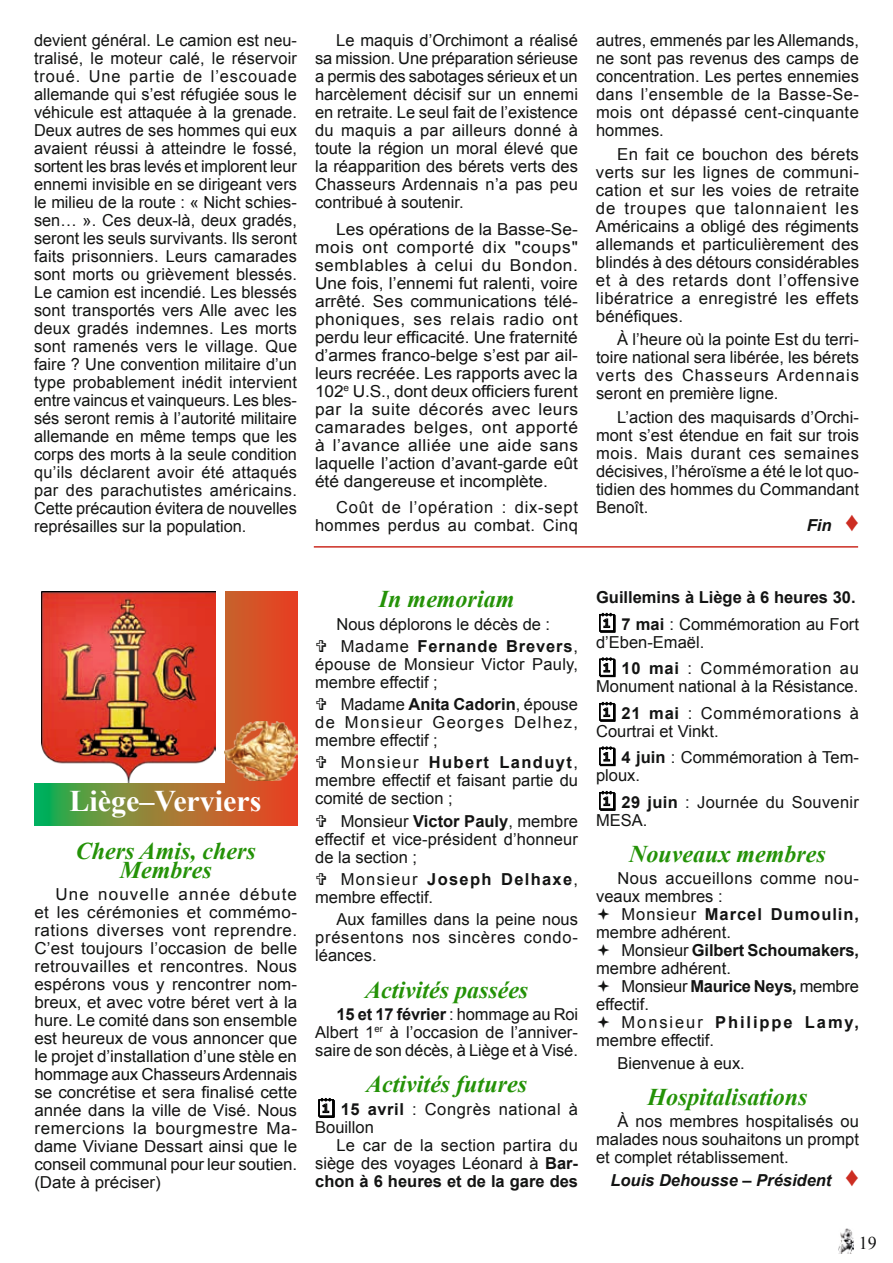
<style>
.page{position:relative;width:893px;height:1263px;background:#fff}
.page>*{position:absolute;margin:0;border:0;box-sizing:border-box;transform-origin:0 0}
.t1{font:700 30px "Times New Roman";color:#fff}
.t2{font:italic 700 24px/19.5px "Times New Roman";color:#249207;text-align:center}
.t3{font:18px "Times New Roman";color:#131413}
.t4{font:16.5px/18px "Arial";color:#131413;text-align:justify}
.t5{font:16.5px/18px "Arial";color:#131413;text-align:justify;scale:1.05 1}
.t6{font:16.5px/18px "Arial";letter-spacing:.025em;color:#131413;text-align:right}
.t7{font:700 16.5px/26.5px "Arial";color:#131413;text-align:right}
.t8{font:16.5px/18px "Arial";letter-spacing:.03em;color:#131413}
.t9{font:16.5px/26.5px "Arial";letter-spacing:.045em;color:#131413}
.t10{font:16.5px/18px "Arial";letter-spacing:.035em;color:#131413}
.t11{font:italic 700 16.5px "Arial";color:#131413}
.t12{font:16.5px "Arial";letter-spacing:.04em;color:#131413}
.s1{font-weight:400;font-style:normal;font-size:27px;color:#cc2d22}
.s2{font-weight:700}
.s3{font-weight:400}
</style>
<div class="page">
<img style="left:838px;top:1229px;width:16px;height:25px">
<hr style="left:314px;top:546px;width:544px;height:2px;background:#cc2d22">
<svg style="left:34px;top:591px;width:264px;height:234px"></svg>
<div style="left:29px;top:587px;width:195px;height:195px;background:#fff"></div>
<img style="left:225px;top:722px;width:72px;height:58px">
<img style="left:42px;top:591px;width:174px;height:192px">
<svg style="left:318px;top:1098px;width:17px;height:20px"></svg>
<svg style="left:599px;top:613px;width:17px;height:20px"></svg>
<svg style="left:599px;top:657px;width:17px;height:20px"></svg>
<svg style="left:599px;top:702px;width:17px;height:20px"></svg>
<svg style="left:599px;top:746px;width:17px;height:20px"></svg>
<svg style="left:599px;top:791px;width:17px;height:20px"></svg>
<p class="t4" style="left:34px;top:31px;width:265px">devient général. Le camion est neu&shy;tralisé, le moteur calé, le réservoir troué. Une partie de l’escouade allemande qui s’est réfugiée sous le véhicule est attaquée à la grenade.<br>Deux autres de ses hommes qui eux avaient réussi à atteindre le fossé, sortent les bras levés et implorent leur ennemi invisible en se dirigeant vers le milieu de la route : « Nicht schies&shy;sen… ». Ces deux-là, deux gradés, seront les seuls survivants. Ils seront faits prisonniers. Leurs camarades sont morts ou grièvement blessés.<br>Le camion est incendié. Les blessés sont transportés vers Alle avec les deux gradés indemnes. Les morts sont ramenés vers le village. Que faire ? Une convention militaire d’un type probablement inédit intervient entre vaincus et vainqueurs. Les bles&shy;sés seront remis à l’autorité militaire allemande en même temps que les corps des morts à la seule condition qu’ils déclarent avoir été attaqués par des parachutistes américains.<br>Cette précaution évitera de nouvelles représailles sur la population.</p>
<p class="t4" style="left:315px;top:31px;width:265px;text-indent:21px">Le maquis d’Orchimont a réalisé sa mission. Une préparation sérieuse a permis des sabotages sérieux et un harcèlement décisif sur un ennemi en retraite. Le seul fait de l’existence du maquis a par ailleurs donné à toute la région un moral élevé que la réapparition des bérets verts des Chasseurs Ardennais n’a pas peu contribué à soutenir.</p>
<p class="t5" style="left:315px;top:220px;width:252px;text-indent:21px">Les opérations de la Basse‑Se&shy;mois ont comporté dix "coups" semblables à celui du Bondon.<br>Une fois, l’ennemi fut ralenti, voire arrêté. Ses communications télé&shy;phoniques, ses relais radio ont perdu leur efficacité. Une fraternité d’armes franco-belge s’est par ail&shy;leurs recréée. Les rapports avec la 102<sup>e</sup> U.S., dont deux officiers furent par la suite décorés avec leurs camarades belges, ont apporté à l’avance alliée une aide sans laquelle l’action d’avant-garde eût été dangereuse et incomplète.</p>
<p class="t6" style="left:315px;top:498px;width:264px">Coût de l’opération : dix-sept hommes perdus au combat. Cinq</p>
<p class="t4" style="left:596px;top:31px;width:264px">autres, emmenés par les Allemands, ne sont pas revenus des camps de concentration. Les pertes ennemies dans l’ensemble de la Basse-Se&shy;mois ont dépassé cent-cinquante hommes.</p>
<p class="t4" style="left:596px;top:145px;width:265px;text-indent:21px">En fait ce bouchon des bérets verts sur les lignes de communi&shy;cation et sur les voies de retraite de troupes que talonnaient les Américains a obligé des régiments allemands et particulièrement des blindés à des détours considérables et à des retards dont l’offensive libératrice a enregistré les effets bénéfiques.</p>
<p class="t4" style="left:596px;top:330px;width:264px;text-indent:21px">À l’heure où la pointe Est du terri&shy;toire national sera libérée, les bérets verts des Chasseurs Ardennais seront en première ligne.</p>
<p class="t4" style="left:617px;top:408px;width:243px">L’action des maquisards d’Orchi-</p>
<p class="t4" style="left:596px;top:426px;width:264px">mont s’est étendue en fait sur trois</p>
<p class="t12" style="left:596px;top:441px;width:265px">mois. Mais durant ces semaines</p>
<p class="t4" style="left:596px;top:462px;width:264px">décisives, l’héroïsme a été le lot quo-</p>
<p class="t4" style="left:596px;top:480px;width:264px">tidien des hommes du Commandant</p>
<p class="t4" style="left:596px;top:498px;width:54px">Benoît.</p>
<p class="t11" style="left:807px;top:514px;width:54px">Fin <span class="s1">♦</span></p>
<h1 class="t1" style="left:69px;top:780px;width:194px">Liège–Verviers</h1>
<h2 class="t2" style="left:76px;top:840px;width:181px">Chers Amis, chers<br>Membres</h2>
<p class="t4" style="left:34px;top:885px;width:264px;text-indent:21px">Une nouvelle année débute et les cérémonies et commémo&shy;rations diverses vont reprendre.<br>C’est toujours l’occasion de belle retrouvailles et rencontres. Nous espérons vous y rencontrer nom&shy;breux, et avec votre béret vert à la hure. Le comité dans son ensemble est heureux de vous annoncer que le projet d’installation d’une stèle en hommage aux Chasseurs Ardennais se concrétise et sera finalisé cette année dans la ville de Visé. Nous remercions la bourgmestre Ma&shy;dame Viviane Dessart ainsi que le conseil communal pour leur soutien. (Date à préciser)</p>
<h2 class="t2" style="left:379px;top:589px;width:137px">In memoriam</h2>
<p class="t4" style="left:336px;top:613px;width:243px;line-height:22.2px">Nous déplorons le décès de :<br>Madame <span class="s2">Fernande Brevers</span>,</p>
<p class="t4" style="left:315px;top:655px;width:264px">épouse de Monsieur Victor Pauly, membre effectif ;</p>
<p class="t4" style="left:315px;top:695px;width:264px;text-indent:26px">Madame <span class="s2">Anita Cadorin</span>, épouse de Monsieur Georges Delhez, membre effectif ;</p>
<p class="t4" style="left:315px;top:753px;width:264px;text-indent:26px">Monsieur <span class="s2">Hubert Landuyt</span>, membre effectif et faisant partie du comité de section ;</p>
<p class="t4" style="left:315px;top:812px;width:264px;text-indent:26px">Monsieur <span class="s2">Victor Pauly</span>, membre effectif et vice-président d’honneur de la section ;</p>
<p class="t4" style="left:315px;top:870px;width:264px;text-indent:26px">Monsieur <span class="s2">Joseph Delhaxe</span>, membre effectif.</p>
<p class="t4" style="left:315px;top:910px;width:264px;text-indent:21px">Aux familles dans la peine nous présentons nos sincères condo&shy;léances.</p>
<h2 class="t2" style="left:365px;top:979px;width:165px">Activités passées</h2>
<p class="t4" style="left:315px;top:1005px;width:264px;text-indent:21px"><span class="s2">15 et 17 février</span> : hommage au Roi Albert 1<sup>er</sup> à l’occasion de l’anniver&shy;saire de son décès, à Liège et à Visé.</p>
<h2 class="t2" style="left:366px;top:1074px;width:162px">Activités futures</h2>
<p class="t10" style="left:315px;top:1100px;width:264px;text-indent:26px"><span class="s2">15 avril</span> : Congrès national à<br>Bouillon</p>
<p class="t4" style="left:315px;top:1136px;width:264px;text-indent:21px">Le car de la section partira du siège des voyages Léonard à <span class="s2">Bar&shy;chon à 6 heures et de la gare des</span></p>
<p class="t7" style="left:596px;top:584px;width:264px">Guillemins à Liège à 6 heures 30.<br>7 mai <span class="s3">: Commémoration au Fort</span></p>
<p class="t9" style="left:622px;top:628px;width:239px;text-indent:-26px">d’Eben-Emaël.<br><span class="s2">10 mai</span> : Commémoration au</p>
<p class="t4" style="left:596px;top:673px;width:264px;line-height:26.5px;text-align:right">Monument national à la Résistance.<br><span class="s2">21 mai</span> : Commémorations à</p>
<p class="t4" style="left:622px;top:717px;width:239px;line-height:26.5px;text-indent:-26px">Courtrai et Vinkt.<br><span class="s2">4 juin</span> : Commémoration à Tem-</p>
<p class="t4" style="left:622px;top:762px;width:239px;line-height:26.5px;text-indent:-26px">ploux.<br><span class="s2">29 juin</span> : Journée du Souvenir</p>
<p class="t4" style="left:596px;top:811px;width:53px">MESA.</p>
<h2 class="t2" style="left:629px;top:844px;width:198px">Nouveaux membres</h2>
<p class="t8" style="left:596px;top:869px;width:264px;text-indent:21px">Nous accueillons comme nou&shy;veaux membres :</p>
<p class="t4" style="left:596px;top:905px;width:264px;text-indent:26px">Monsieur <span class="s2">Marcel Dumoulin, </span>membre adhérent.</p>
<p class="t4" style="left:596px;top:941px;width:264px;text-indent:26px">Monsieur <span class="s2">Gilbert Schoumakers, </span>membre adhérent.</p>
<p class="t4" style="left:596px;top:977px;width:264px;text-indent:26px">Monsieur <span class="s2">Maurice Neys,</span> membre effectif.</p>
<p class="t4" style="left:596px;top:1013px;width:264px;text-indent:26px">Monsieur <span class="s2">Philippe Lamy, </span>membre effectif.</p>
<p class="t4" style="left:617px;top:1054px;width:129px">Bienvenue à eux.</p>
<h2 class="t2" style="left:647px;top:1087px;width:162px">Hospitalisations</h2>
<p class="t4" style="left:596px;top:1112px;width:264px;text-indent:21px">À nos membres hospitalisés ou malades nous souhaitons un prompt et complet rétablissement.</p>
<p class="t11" style="left:610px;top:1169px;width:250px">Louis Dehousse – Président <span class="s1">♦</span></p>
<p class="t3" style="left:859px;top:1230px;width:19px">19</p>
</div>
